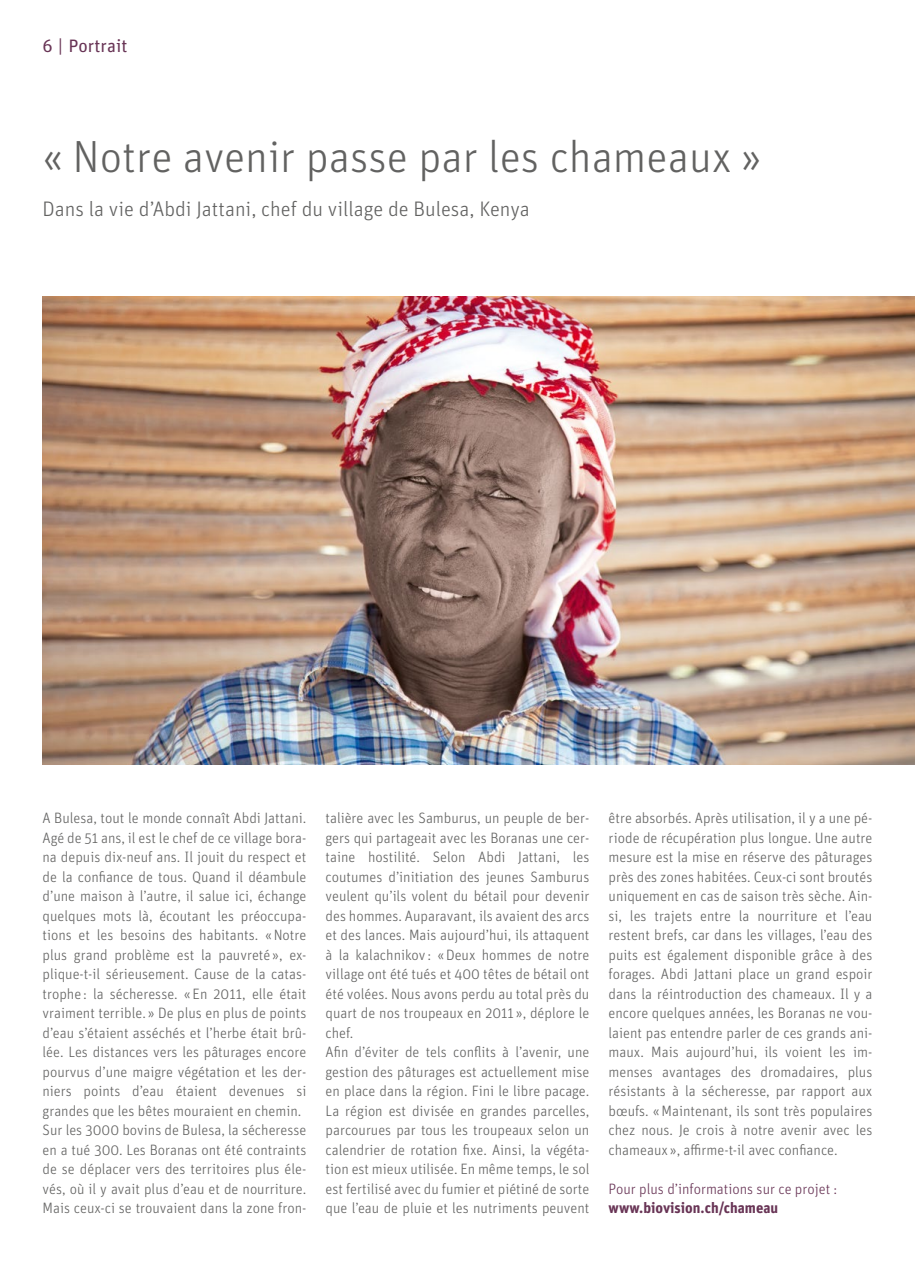
<style>
.page{position:relative;width:915px;height:1276px;background:#fff}
.page>*{position:absolute;margin:0;border:0;box-sizing:border-box;transform-origin:0 0}
.t1{font:300 45px "Unit OT";color:#626261}
.t2{font:300 21px "Unit OT";color:#626261}
.t3{font:18px "Unit OT";letter-spacing:.005em;color:#683455}
.t4{font:300 15px/19.5px "Unit OT";color:#626261}
.t5{font:300 15px "Unit OT";color:#683455}
.t6{font:700 15px "Unit OT";color:#683455}
</style>
<div class="page">
<img style="left:43px;top:296px;width:871px;height:468px">
<p class="t3" style="left:43px;top:35px;width:86px">6 | Portrait</p>
<h1 class="t1" style="left:43px;top:131px;width:720px">« Notre avenir passe par les chameaux »</h1>
<h2 class="t2" style="left:43px;top:196px;width:488px">Dans la vie d’Abdi Jattani, chef du village de Bulesa, Kenya</h2>
<p class="t4" style="left:43px;top:808px;width:265px">A Bulesa, tout le monde connaît Abdi Jattani.<br>Agé de 51 ans, il est le chef de ce village bora&shy;na depuis dix-neuf ans. Il jouit du respect et de la confiance de tous. Quand il déambule d’une maison à l’autre, il salue ici, échange quelques mots là, écoutant les préoccupa&shy;tions et les besoins des habitants. « Notre plus grand problème est la pauvreté », ex&shy;plique-t-il sérieusement. Cause de la catas&shy;trophe : la sécheresse. « En 2011, elle était vraiment terrible. » De plus en plus de points d’eau s’étaient asséchés et l’herbe était brû&shy;lée. Les distances vers les pâturages encore pourvus d’une maigre végétation et les der&shy;niers points d’eau étaient devenues si grandes que les bêtes mouraient en chemin.<br>Sur les 3000 bovins de Bulesa, la sécheresse en a tué 300. Les Boranas ont été contraints de se déplacer vers des territoires plus éle&shy;vés, où il y avait plus d’eau et de nourriture.<br>Mais ceux-ci se trouvaient dans la zone fron-</p>
<p class="t4" style="left:325px;top:808px;width:265px">talière avec les Samburus, un peuple de ber&shy;gers qui partageait avec les Boranas une cer&shy;taine hostilité. Selon Abdi Jattani, les coutumes d’initiation des jeunes Samburus veulent qu’ils volent du bétail pour devenir des hommes. Auparavant, ils avaient des arcs et des lances. Mais aujourd’hui, ils attaquent à la kalachnikov : « Deux hommes de notre village ont été tués et 400 têtes de bétail ont été volées. Nous avons perdu au total près du quart de nos troupeaux en 2011 », déplore le chef.<br>Afin d’éviter de tels conflits à l’avenir, une gestion des pâturages est actuellement mise en place dans la région. Fini le libre pacage.<br>La région est divisée en grandes parcelles, parcourues par tous les troupeaux selon un calendrier de rotation fixe. Ainsi, la végéta&shy;tion est mieux utilisée. En même temps, le sol est fertilisé avec du fumier et piétiné de sorte que l’eau de pluie et les nutriments peuvent</p>
<p class="t4" style="left:608px;top:808px;width:265px;text-align:justify">être absorbés. Après utilisation, il y a une pé&shy;riode de récupération plus longue. Une autre mesure est la mise en réserve des pâturages près des zones habitées. Ceux-ci sont broutés uniquement en cas de saison très sèche. Ain&shy;si, les trajets entre la nourriture et l’eau restent brefs, car dans les villages, l’eau des puits est également disponible grâce à des forages. Abdi Jattani place un grand espoir dans la réintroduction des chameaux. Il y a encore quelques années, les Boranas ne vou&shy;laient pas entendre parler de ces grands ani&shy;maux. Mais aujourd’hui, ils voient les im&shy;menses avantages des dromadaires, plus résistants à la sécheresse, par rapport aux bœufs. « Maintenant, ils sont très populaires chez nous. Je crois à notre avenir avec les chameaux », affirme-t-il avec confiance.</p>
<p class="t5" style="left:608px;top:1180px;width:230px">Pour plus d’informations sur ce projet :</p>
<p class="t6" style="left:608px;top:1198px;width:171px">www.biovision.ch/chameau</p>
</div>
